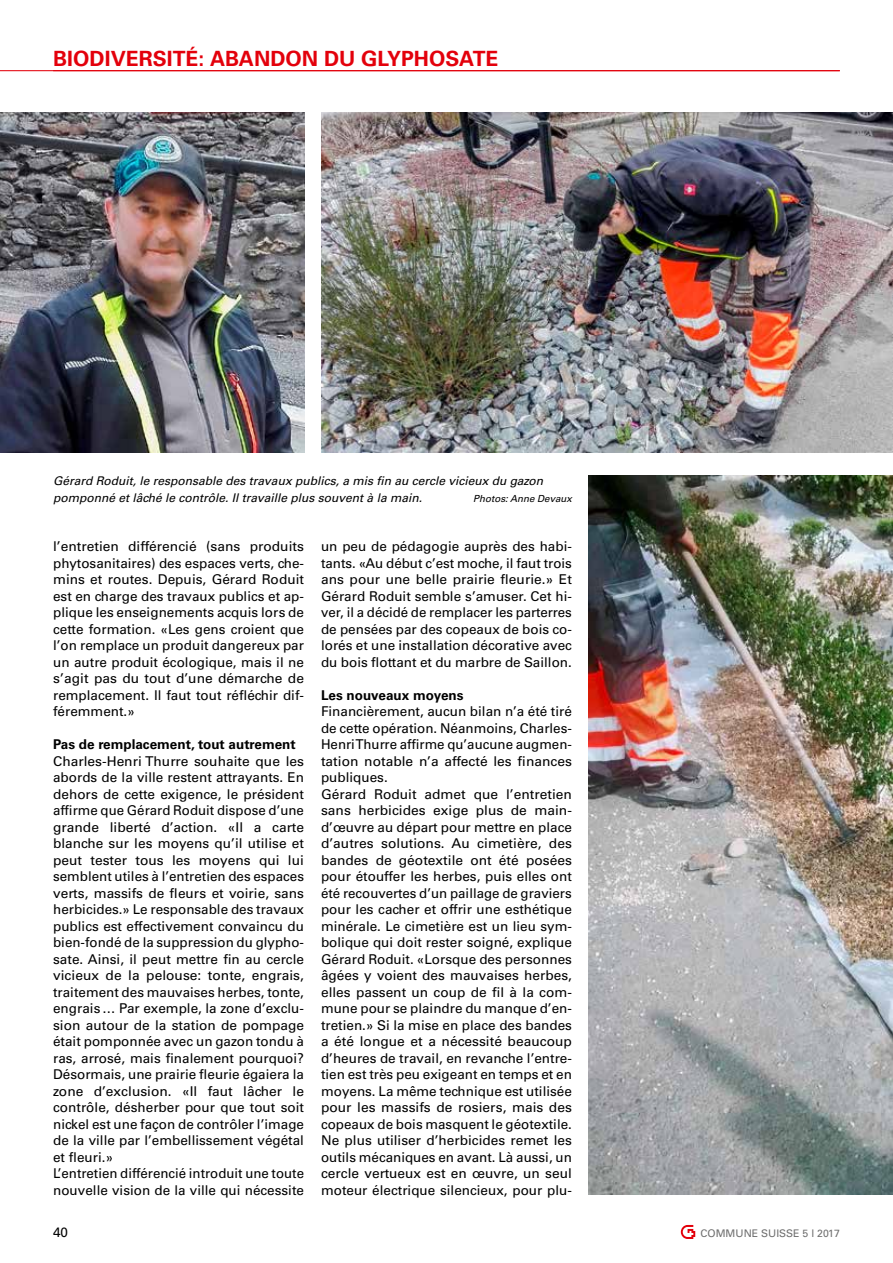
<style>
.page{position:relative;width:893px;height:1263px;background:#fff}
.page>*{position:absolute;margin:0;border:0;box-sizing:border-box;transform-origin:0 0}
.t1{font:700 21px "Univers LT Std";color:#e3000b}
.t2{font:13.5px/16.5px "Univers LT Std";color:#000;text-align:justify}
.t3{font:700 13.5px "Univers LT Std";color:#000}
.t4{font:italic 12px/16.5px "Univers LT Std";color:#000}
.t5{font:10.5px "Univers LT Std";color:#6e6e6e}
.t6{font:italic 9.75px "Univers LT Std";color:#000}
</style>
<div class="page">
<hr style="left:0;top:70px;width:840px;height:1px;background:#e3000b">
<svg style="left:681px;top:1225px;width:14px;height:14px"></svg>
<img style="left:321px;top:112px;width:572px;height:340px">
<img style="left:589px;top:475px;width:304px;height:720px">
<img style="left:0;top:112px;width:304px;height:340px">
<h1 class="t1" style="left:53px;top:46px;width:447px">BIODIVERSITÉ: ABANDON DU GLYPHOSATE</h1>
<p class="t4" style="left:53px;top:473px;width:492px">Gérard Roduit, le responsable des travaux publics, a mis fin au cercle vicieux du gazon pomponné et lâché le contrôle. Il travaille plus souvent à la main.</p>
<p class="t6" style="left:473px;top:492px;width:100px">Photos: Anne Devaux</p>
<p class="t2" style="left:53px;top:538px;width:252px">l’entretien différencié (sans produits phytosanitaires) des espaces verts, che&shy;mins et routes. Depuis, Gérard Roduit est en charge des travaux publics et ap&shy;plique les enseignements acquis lors de cette formation. «Les gens croient que l’on remplace un produit dangereux par un autre produit écologique, mais il ne s’agit pas du tout d’une démarche de remplacement. Il faut tout réfléchir dif&shy;féremment.»</p>
<p class="t3" style="left:53px;top:736px;width:244px">Pas de remplacement, tout autrement</p>
<p class="t2" style="left:53px;top:753px;width:252px;text-align:left">Charles-Henri Thurre souhaite que les abords de la ville restent attrayants. En dehors de cette exigence, le président affirme que Gérard Roduit dispose d’une grande liberté d’action. «Il a carte blanche sur les moyens qu’il utilise et peut tester tous les moyens qui lui semblent utiles à l’entretien des espaces verts, massifs de fleurs et voirie, sans herbicides.» Le responsable des travaux publics est effectivement convaincu du bien-fondé de la suppression du glypho&shy;sate. Ainsi, il peut mettre fin au cercle vicieux de la pelouse: tonte, engrais, traitement des mauvaises herbes, tonte, engrais… Par exemple, la zone d’exclu&shy;sion autour de la station de pompage était pomponnée avec un gazon tondu à ras, arrosé, mais finalement pourquoi?<br>Désormais, une prairie fleurie égaiera la zone d’exclusion. «Il faut lâcher le contrôle, désherber pour que tout soit nickel est une façon de contrôler l’image de la ville par l’embellissement végétal et fleuri.»<br>L’entretien différencié introduit une toute nouvelle vision de la ville qui nécessite</p>
<p class="t2" style="left:321px;top:538px;width:252px">un peu de pédagogie auprès des habi&shy;tants. «Au début c’est moche, il faut trois ans pour une belle prairie fleurie.» Et Gérard Roduit semble s’amuser. Cet hi&shy;ver, il a décidé de remplacer les parterres de pensées par des copeaux de bois co&shy;lorés et une installation décorative avec du bois flottant et du marbre de Saillon.</p>
<p class="t3" style="left:321px;top:687px;width:144px">Les nouveaux moyens</p>
<p class="t2" style="left:321px;top:703px;width:252px;text-align:left">Financièrement, aucun bilan n’a été tiré de cette opération. Néanmoins, Charles-Henri Thurre affirme qu’aucune augmen&shy;tation notable n’a affecté les finances publiques.<br>Gérard Roduit admet que l’entretien sans herbicides exige plus de main&shy;d’œuvre au départ pour mettre en place d’autres solutions. Au cimetière, des bandes de géotextile ont été posées pour étouffer les herbes, puis elles ont été recouvertes d’un paillage de graviers pour les cacher et offrir une esthétique minérale. Le cimetière est un lieu sym&shy;bolique qui doit rester soigné, explique Gérard Roduit. «Lorsque des personnes âgées y voient des mauvaises herbes, elles passent un coup de fil à la com&shy;mune pour se plaindre du manque d’en&shy;tretien.» Si la mise en place des bandes a été longue et a nécessité beaucoup d’heures de travail, en revanche l’entre&shy;tien est très peu exigeant en temps et en moyens. La même technique est utilisée pour les massifs de rosiers, mais des copeaux de bois masquent le géotextile.<br>Ne plus utiliser d’herbicides remet les outils mécaniques en avant. Là aussi, un cercle vertueux est en œuvre, un seul moteur électrique silencieux, pour plu-</p>
<p class="t2" style="left:53px;top:1224px;width:17px">40</p>
<p class="t5" style="left:700px;top:1227px;width:141px">COMMUNE SUISSE 5 l 2017</p>
</div>
